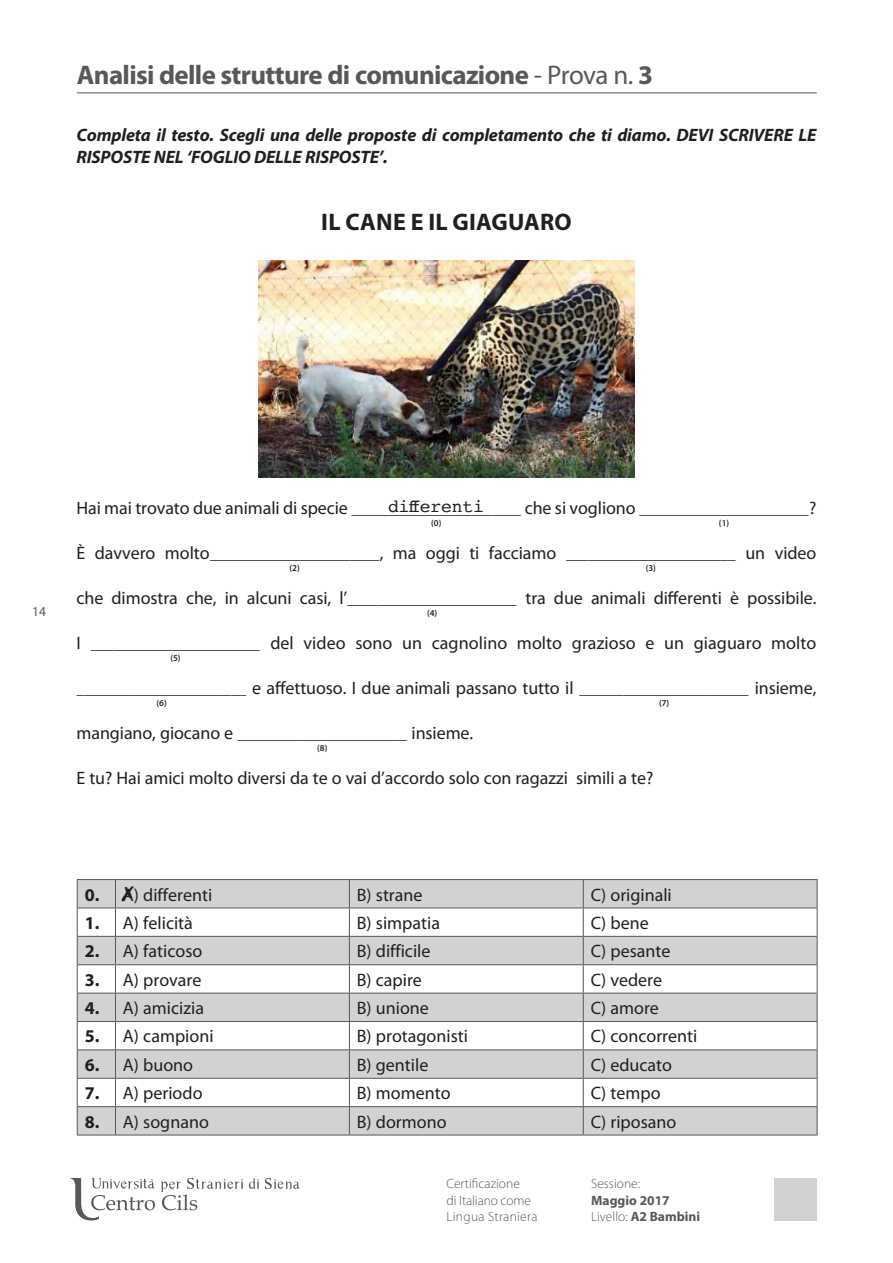
<style>
.page{position:relative;width:893px;height:1263px;background:#fff}
.page>*{position:absolute;margin:0;border:0;box-sizing:border-box;transform-origin:0 0}
.t1{font:700 27px "Myriad Pro";letter-spacing:-.025em;color:#57585a}
.t2{font:700 24px "Myriad Pro";letter-spacing:.01em;color:#231f20}
.t3{font:18px "Myriad Pro";color:#231f20}
.t4{font:italic 700 18px/21.8px "Myriad Pro";letter-spacing:-.01em;color:#231f20}
.t5{font:18px "Courier";letter-spacing:-.01em;color:#231f20}
.t6{font:15px "Myriad Pro";color:#231f20}
.t7{font:300 13.5px/16.5px "Myriad Pro";color:#57585a}
.t8{font:700 13.5px/16.5px "Myriad Pro";color:#57585a}
.t9{font:13.5px "Myriad Pro";color:#57585a}
.t10{font:600 9px "Myriad Pro";color:#231f20}
.s1{font-weight:400}
.s2{font-size:18px}
.s3{font-size:15px}
.s4{font-weight:700}
.s5{font-weight:300}
</style>
<div class="page">
<svg style="left:161px;top:1178px;width:82px;height:32px"></svg>
<svg style="left:265px;top:1178px;width:35px;height:11px"></svg>
<svg style="left:249px;top:1178px;width:10px;height:11px"></svg>
<svg style="left:70px;top:1178px;width:85px;height:42px"></svg>
<div style="left:774px;top:1178px;width:42px;height:42px;background:#d1d2d4"></div>
<hr style="left:77px;top:93px;width:740px;height:1px;background:#57585a">
<svg style="left:78px;top:880px;width:739px;height:255px;fill:#d1d2d4"></svg>
<hr style="left:77px;top:879px;width:39px;height:1px;background:#57585a">
<hr style="left:116px;top:879px;width:233px;height:1px;background:#57585a">
<hr style="left:349px;top:879px;width:234px;height:1px;background:#57585a">
<hr style="left:583px;top:879px;width:234px;height:1px;background:#57585a">
<hr style="left:77px;top:907px;width:39px;height:1px;background:#57585a">
<hr style="left:116px;top:907px;width:233px;height:1px;background:#57585a">
<hr style="left:349px;top:907px;width:234px;height:1px;background:#57585a">
<hr style="left:583px;top:907px;width:234px;height:1px;background:#57585a">
<hr style="left:77px;top:936px;width:39px;height:1px;background:#57585a">
<hr style="left:116px;top:936px;width:233px;height:1px;background:#57585a">
<hr style="left:349px;top:936px;width:234px;height:1px;background:#57585a">
<hr style="left:583px;top:936px;width:234px;height:1px;background:#57585a">
<hr style="left:77px;top:964px;width:39px;height:1px;background:#57585a">
<hr style="left:116px;top:964px;width:233px;height:1px;background:#57585a">
<hr style="left:349px;top:964px;width:234px;height:1px;background:#57585a">
<hr style="left:583px;top:964px;width:234px;height:1px;background:#57585a">
<hr style="left:77px;top:993px;width:39px;height:1px;background:#57585a">
<hr style="left:116px;top:993px;width:233px;height:1px;background:#57585a">
<hr style="left:349px;top:993px;width:234px;height:1px;background:#57585a">
<hr style="left:583px;top:993px;width:234px;height:1px;background:#57585a">
<hr style="left:77px;top:1021px;width:39px;height:1px;background:#57585a">
<hr style="left:116px;top:1021px;width:233px;height:1px;background:#57585a">
<hr style="left:349px;top:1021px;width:234px;height:1px;background:#57585a">
<hr style="left:583px;top:1021px;width:234px;height:1px;background:#57585a">
<hr style="left:77px;top:1049px;width:39px;height:1px;background:#57585a">
<hr style="left:116px;top:1049px;width:233px;height:1px;background:#57585a">
<hr style="left:349px;top:1049px;width:234px;height:1px;background:#57585a">
<hr style="left:583px;top:1049px;width:234px;height:1px;background:#57585a">
<hr style="left:77px;top:1078px;width:39px;height:1px;background:#57585a">
<hr style="left:116px;top:1078px;width:233px;height:1px;background:#57585a">
<hr style="left:349px;top:1078px;width:234px;height:1px;background:#57585a">
<hr style="left:583px;top:1078px;width:234px;height:1px;background:#57585a">
<hr style="left:77px;top:1106px;width:39px;height:1px;background:#57585a">
<svg style="left:77px;top:880px;width:1px;height:255px"></svg>
<hr style="left:116px;top:1106px;width:233px;height:1px;background:#57585a">
<svg style="left:115px;top:880px;width:1px;height:255px"></svg>
<hr style="left:349px;top:1106px;width:234px;height:1px;background:#57585a">
<svg style="left:349px;top:880px;width:1px;height:255px"></svg>
<hr style="left:583px;top:1106px;width:234px;height:1px;background:#57585a">
<svg style="left:583px;top:880px;width:1px;height:255px"></svg>
<svg style="left:817px;top:880px;width:1px;height:255px"></svg>
<hr style="left:77px;top:1135px;width:39px;height:1px;background:#57585a">
<hr style="left:116px;top:1135px;width:233px;height:1px;background:#57585a">
<hr style="left:349px;top:1135px;width:234px;height:1px;background:#57585a">
<hr style="left:583px;top:1135px;width:234px;height:1px;background:#57585a">
<img style="left:258px;top:260px;width:377px;height:217px">
<svg style="left:122px;top:886px;width:12px;height:16px"></svg>
<h1 class="t1" style="left:77px;top:57px;width:578px">Analisi delle strutture di comunicazione <span class="s1">- Prova n.</span> 3</h1>
<p class="t4" style="left:77px;top:124px;width:741px">Completa il testo. Scegli una delle proposte di completamento che ti diamo. DEVI SCRIVERE LE<br>RISPOSTE NEL ‘FOGLIO DELLE RISPOSTE’.</p>
<h2 class="t2" style="left:321px;top:206px;width:252px">IL CANE E IL GIAGUARO</h2>
<p class="t9" style="left:32px;top:603px;width:15px">14</p>
<p class="t5" style="left:388px;top:493px;width:97px">differenti</p>
<p class="t6" style="left:352px;top:500px;width:466px">_______________________ <span class="s2">che si vogliono</span> _______________________<span class="s2">?</span></p>
<p class="t10" style="left:719px;top:517px;width:12px">(1)</p>
<p class="t3" style="left:77px;top:497px;width:273px">Hai mai trovato due animali di specie</p>
<p class="t10" style="left:431px;top:517px;width:12px">(0)</p>
<p class="t3" style="left:77px;top:542px;width:135px">È davvero molto</p>
<p class="t6" style="left:210px;top:545px;width:348px">_______________________<span class="s2">, ma oggi ti facciamo</span></p>
<p class="t6" style="left:566px;top:545px;width:252px">_______________________ <span class="s2">un video</span></p>
<p class="t3" style="left:77px;top:587px;width:741px">che dimostra che, in alcuni casi, l’<span class="s3">_______________________</span> tra due animali differenti è possibile.</p>
<p class="t10" style="left:427px;top:607px;width:12px">(4)</p>
<p class="t3" style="left:77px;top:632px;width:6px">I</p>
<p class="t10" style="left:170px;top:652px;width:12px">(5)</p>
<p class="t10" style="left:289px;top:562px;width:12px">(2)</p>
<p class="t10" style="left:646px;top:562px;width:12px">(3)</p>
<p class="t3" style="left:91px;top:632px;width:727px"><span class="s3">_______________________</span> del video sono un cagnolino molto grazioso e un giaguaro molto</p>
<p class="t3" style="left:77px;top:677px;width:498px"><span class="s3">_______________________</span> e affettuoso. I due animali passano tutto il</p>
<p class="t6" style="left:580px;top:680px;width:238px">_______________________ <span class="s2">insieme,</span></p>
<p class="t10" style="left:156px;top:697px;width:12px">(6)</p>
<p class="t10" style="left:659px;top:697px;width:12px">(7)</p>
<p class="t3" style="left:77px;top:722px;width:158px">mangiano, giocano e</p>
<p class="t6" style="left:238px;top:725px;width:237px">_______________________ <span class="s2">insieme.</span></p>
<p class="t3" style="left:77px;top:767px;width:578px">E tu? Hai amici molto diversi da te o vai d’accordo solo con ragazzi simili a te?</p>
<p class="t10" style="left:317px;top:742px;width:12px">(8)</p>
<p class="t3" style="left:85px;top:883px;width:129px"><span class="s4">0.</span> A) differenti</p>
<p class="t3" style="left:357px;top:883px;width:67px">B) strane</p>
<p class="t3" style="left:591px;top:883px;width:83px">C) originali</p>
<p class="t3" style="left:85px;top:912px;width:110px"><span class="s4">1.</span> A) felicità</p>
<p class="t3" style="left:357px;top:912px;width:85px">B) simpatia</p>
<p class="t3" style="left:591px;top:912px;width:60px">C) bene</p>
<p class="t3" style="left:85px;top:940px;width:119px"><span class="s4">2.</span> A) faticoso</p>
<p class="t3" style="left:357px;top:940px;width:75px">B) difficile</p>
<p class="t3" style="left:591px;top:940px;width:81px">C) pesante</p>
<p class="t3" style="left:85px;top:968px;width:118px"><span class="s4">3.</span> A) provare</p>
<p class="t3" style="left:357px;top:968px;width:67px">B) capire</p>
<p class="t3" style="left:591px;top:968px;width:73px">C) vedere</p>
<p class="t3" style="left:85px;top:997px;width:121px"><span class="s4">4.</span> A) amicizia</p>
<p class="t3" style="left:357px;top:997px;width:74px">B) unione</p>
<p class="t3" style="left:591px;top:997px;width:70px">C) amore</p>
<p class="t3" style="left:85px;top:1025px;width:130px"><span class="s4">5.</span> A) campioni</p>
<p class="t3" style="left:357px;top:1025px;width:113px">B) protagonisti</p>
<p class="t3" style="left:591px;top:1025px;width:108px">C) concorrenti</p>
<p class="t3" style="left:85px;top:1054px;width:110px"><span class="s4">6.</span> A) buono</p>
<p class="t3" style="left:357px;top:1054px;width:73px">B) gentile</p>
<p class="t3" style="left:591px;top:1054px;width:83px">C) educato</p>
<p class="t3" style="left:85px;top:1082px;width:119px"><span class="s4">7.</span> A) periodo</p>
<p class="t3" style="left:357px;top:1082px;width:95px">B) momento</p>
<p class="t3" style="left:591px;top:1082px;width:71px">C) tempo</p>
<p class="t3" style="left:85px;top:1110px;width:126px"><span class="s4">8.</span> A) sognano</p>
<p class="t3" style="left:357px;top:1110px;width:91px">B) dormono</p>
<p class="t3" style="left:591px;top:1110px;width:87px">C) riposano</p>
<p class="t7" style="left:446px;top:1175px;width:93px">Certificazione<br>di Italiano come<br>Lingua Straniera</p>
<p class="t7" style="left:591px;top:1175px;width:51px">Sessione:</p>
<p class="t8" style="left:591px;top:1191px;width:111px">Maggio 2017<br><span class="s5">Livello:</span> A2 Bambini</p>
</div>
